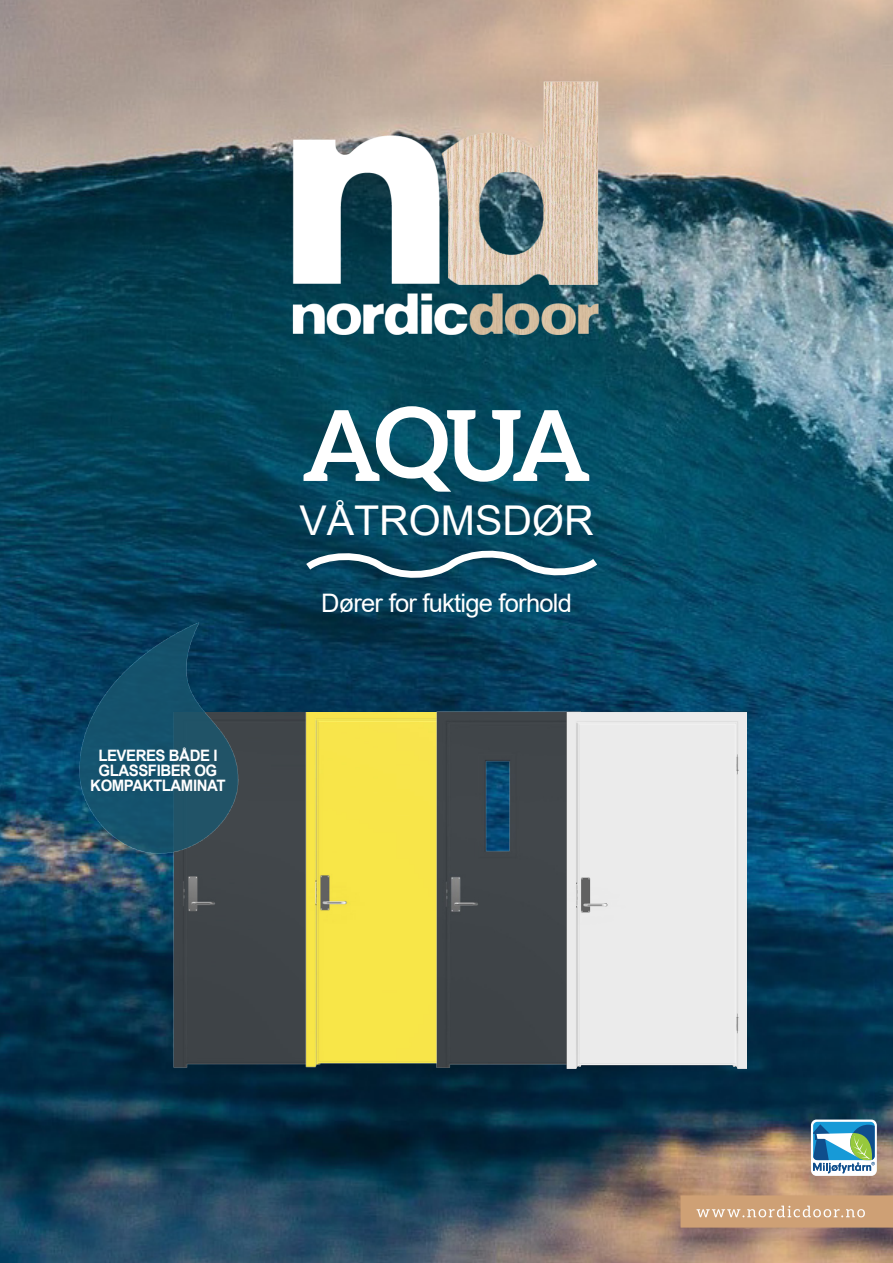
<style>
.page{position:relative;width:893px;height:1263px;background:#fff}
.page>*{position:absolute;margin:0;border:0;box-sizing:border-box;transform-origin:0 0}
.t1{font:700 97.95px "Aleo";color:#fff}
.t2{font:41.1px "Arial";color:#fff}
.t3{font:25.5px "Arial";letter-spacing:-.03em;color:#fff}
.t4{font:700 15.75px/15px "Arial";letter-spacing:-.03em;color:#fff;text-align:center;scale:.95 1}
</style>
<div class="page">
<img style="left:0;top:0;width:893px;height:1263px">
<img style="left:10px;top:0;width:883px;height:378px">
<svg style="left:681px;top:1195px;width:212px;height:32px;background:#d0a67e"></svg>
<div style="left:172px;top:712px;width:124px;height:356px;background:#3f4448"></div>
<img style="left:296px;top:712px;width:142px;height:365px">
<img style="left:420px;top:712px;width:134px;height:356px">
<img style="left:554px;top:712px;width:193px;height:357px">
<img style="left:0;top:572px;width:255px;height:341px">
<svg style="left:811px;top:1119px;width:66px;height:57px"></svg>
<svg style="left:813px;top:1122px;width:62px;height:51px"></svg>
<svg style="left:299px;top:542px;width:306px;height:45px;background:#295f76"></svg>
<p class="t4" style="left:90px;top:748px;width:144px">LEVERES BÅDE I<br>GLASSFIBER OG<br>KOMPAKTLAMINAT</p>
<h1 class="t1" style="left:302px;top:389px;width:291px">AQUA</h1>
<h2 class="t2" style="left:299px;top:492px;width:296px">VÅTROMSDØR</h2>
<h3 class="t3" style="left:321px;top:585px;width:252px">Dører for fuktige forhold</h3>
</div>
